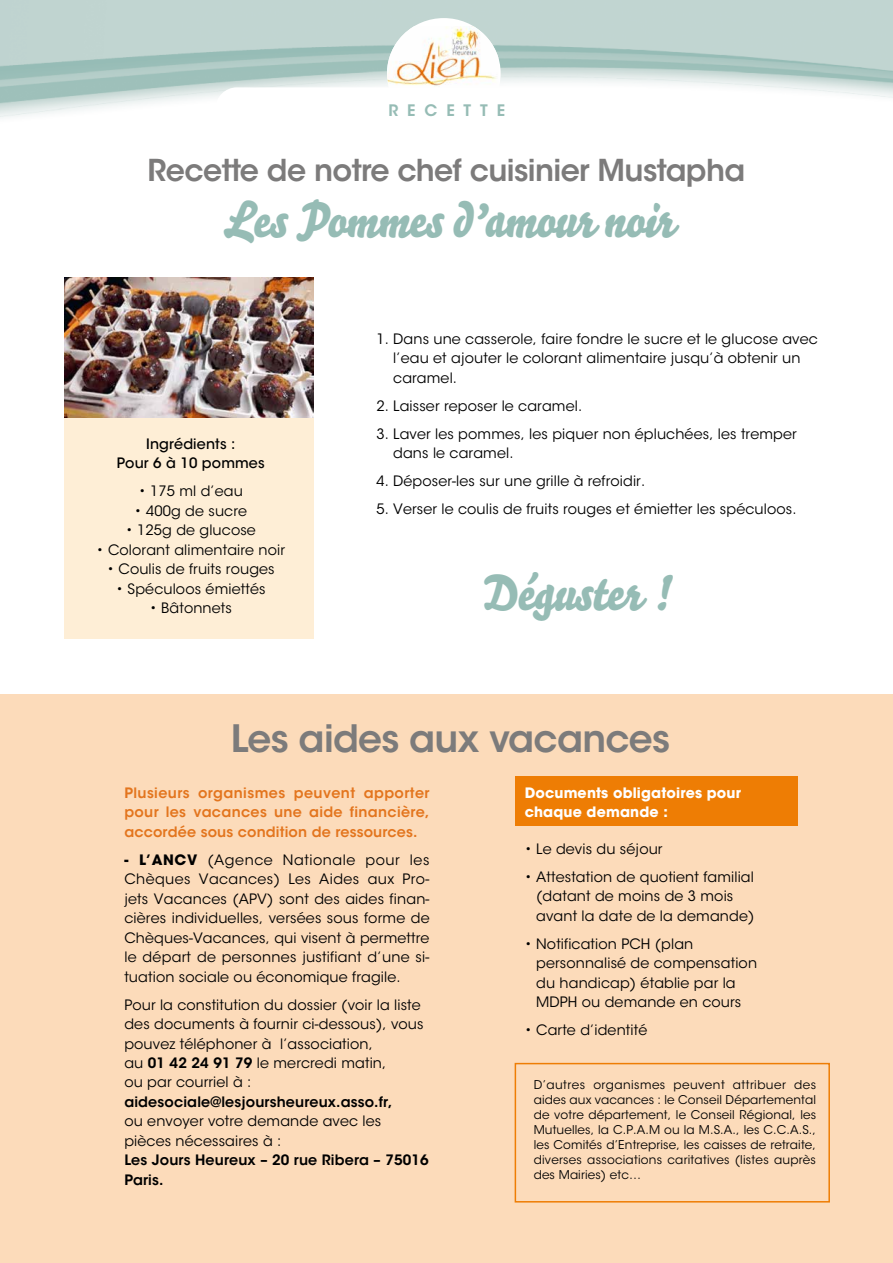
<style>
.page{position:relative;width:893px;height:1263px;background:#fff}
.page>*{position:absolute;margin:0;border:0;box-sizing:border-box;transform-origin:0 0}
.t1{font:48.45px "Bello Script Pro";letter-spacing:-.02em;color:#96bcb5}
.t2{font:600 37.5px "ITC Avant Garde Std";letter-spacing:-.02em;color:#7c7b7b}
.t3{font:600 30px "ITC Avant Garde Std";letter-spacing:-.02em;color:#7c7b7b}
.t4{font:600 15.75px "ITC Avant Garde Std";letter-spacing:.565em;color:#96bcb5}
.t5{font:14.25px/19.5px "ITC Avant Garde Std";letter-spacing:.01em;color:#000}
.t6{font:600 14.25px/19.5px "ITC Avant Garde Std";letter-spacing:.01em;color:#e3751e;text-align:justify}
.t7{font:600 14.25px/19.5px "ITC Avant Garde Std";letter-spacing:.01em;color:#000}
.t8{font:700 14.25px/19.5px "ITC Avant Garde Std";letter-spacing:.01em;color:#fff}
.t9{font:500 14.25px/19.5px "ITC Avant Garde Std";letter-spacing:.01em;color:#000;text-align:center}
.t10{font:12px/15px "ITC Avant Garde Std";letter-spacing:.02em;color:#000;text-align:justify}
.s1{font-weight:700}
.s2{font-weight:600}
</style>
<div class="page">
<img style="left:387px;top:26px;width:111px;height:61px">
<div style="left:65px;top:364px;width:249px;height:275px;background:#feeed6"></div>
<img style="left:65px;top:278px;width:249px;height:140px">
<div style="left:0;top:694px;width:893px;height:569px;background:#fcdbba"></div>
<div style="left:515px;top:776px;width:283px;height:49px;background:#ee7d04"></div>
<div style="left:515px;top:1063px;width:315px;height:139px;border:2px solid #ee7d04"></div>
<p class="t4" style="left:388px;top:100px;width:118px">RECETTE</p>
<h3 class="t3" style="left:148px;top:151px;width:599px">Recette de notre chef cuisinier Mustapha</h3>
<h1 class="t1" style="left:224px;top:182px;width:452px">Les Pommes d’amour noir</h1>
<p class="t9" style="left:117px;top:434px;width:149px">Ingrédients :<br>Pour 6 à 10 pommes</p>
<p class="t5" style="left:139px;top:481px;width:106px">• 175 ml d’eau</p>
<p class="t5" style="left:135px;top:501px;width:114px">• 400g de sucre</p>
<p class="t5" style="left:126px;top:520px;width:132px">• 125g de glucose</p>
<p class="t5" style="left:97px;top:540px;width:190px">• Colorant alimentaire noir</p>
<p class="t5" style="left:107px;top:559px;width:169px">• Coulis de fruits rouges</p>
<p class="t5" style="left:116px;top:579px;width:151px">• Spéculoos émiettés</p>
<p class="t5" style="left:150px;top:598px;width:84px">• Bâtonnets</p>
<p class="t5" style="left:393px;top:329px;width:426px;text-indent:-17px">1. Dans une casserole, faire fondre le sucre et le glucose avec l’eau et ajouter le colorant alimentaire jusqu’à obtenir un caramel.</p>
<p class="t5" style="left:376px;top:396px;width:207px">2. Laisser reposer le caramel.</p>
<p class="t5" style="left:393px;top:424px;width:405px;text-indent:-17px">3. Laver les pommes, les piquer non épluchées, les tremper dans le caramel.</p>
<p class="t5" style="left:376px;top:472px;width:270px">4. Déposer-les sur une grille à refroidir.</p>
<p class="t5" style="left:376px;top:500px;width:422px">5. Verser le coulis de fruits rouges et émietter les spéculoos.</p>
<h1 class="t1" style="left:483px;top:555px;width:193px">Déguster !</h1>
<h2 class="t2" style="left:231px;top:714px;width:441px">Les aides aux vacances</h2>
<p class="t6" style="left:124px;top:782px;width:307px">Plusieurs organismes peuvent apporter pour les vacances une aide financière, accordée sous condition de ressources.</p>
<p class="t5" style="left:124px;top:850px;width:307px;text-align:justify"><span class="s1">- L’ANCV</span> (Agence Nationale pour les Chèques Vacances) Les Aides aux Pro&shy;jets Vacances (APV) sont des aides finan&shy;cières individuelles, versées sous forme de Chèques-Vacances, qui visent à permettre le départ de personnes justifiant d’une si&shy;tuation sociale ou économique fragile.</p>
<p class="t5" style="left:124px;top:995px;width:301px">Pour la constitution du dossier (voir la liste des documents à fournir ci-dessous), vous pouvez téléphoner à l’association,<br>au <span class="s2">01 42 24 91 79</span> le mercredi matin,<br>ou par courriel à :</p>
<p class="t7" style="left:124px;top:1092px;width:270px">aidesociale@lesjoursheureux.asso.fr,</p>
<p class="t5" style="left:124px;top:1112px;width:258px">ou envoyer votre demande avec les pièces nécessaires à :</p>
<p class="t7" style="left:124px;top:1150px;width:306px">Les Jours Heureux – 20 rue Ribera – 75016<br>Paris.</p>
<p class="t8" style="left:525px;top:782px;width:218px">Documents obligatoires pour chaque demande :</p>
<p class="t5" style="left:525px;top:839px;width:139px">• Le devis du séjour</p>
<p class="t5" style="left:536px;top:867px;width:220px;text-indent:-11px">• Attestation de quotient familial (datant de moins de 3 mois avant la date de la demande)</p>
<p class="t5" style="left:536px;top:934px;width:222px;text-indent:-11px">• Notification PCH (plan personnalisé de compensation du handicap) établie par la<br>MDPH ou demande en cours</p>
<p class="t5" style="left:525px;top:1020px;width:124px">• Carte d’identité</p>
<p class="t10" style="left:534px;top:1077px;width:284px">D’autres organismes peuvent attribuer des aides aux vacances : le Conseil Départemental de votre département, le Conseil Régional, les Mutuelles, la C.P.A.M ou la M.S.A., les C.C.A.S., les Comités d’Entreprise, les caisses de retraite, diverses associations caritatives (listes auprès des Mairies) etc…</p>
</div>
